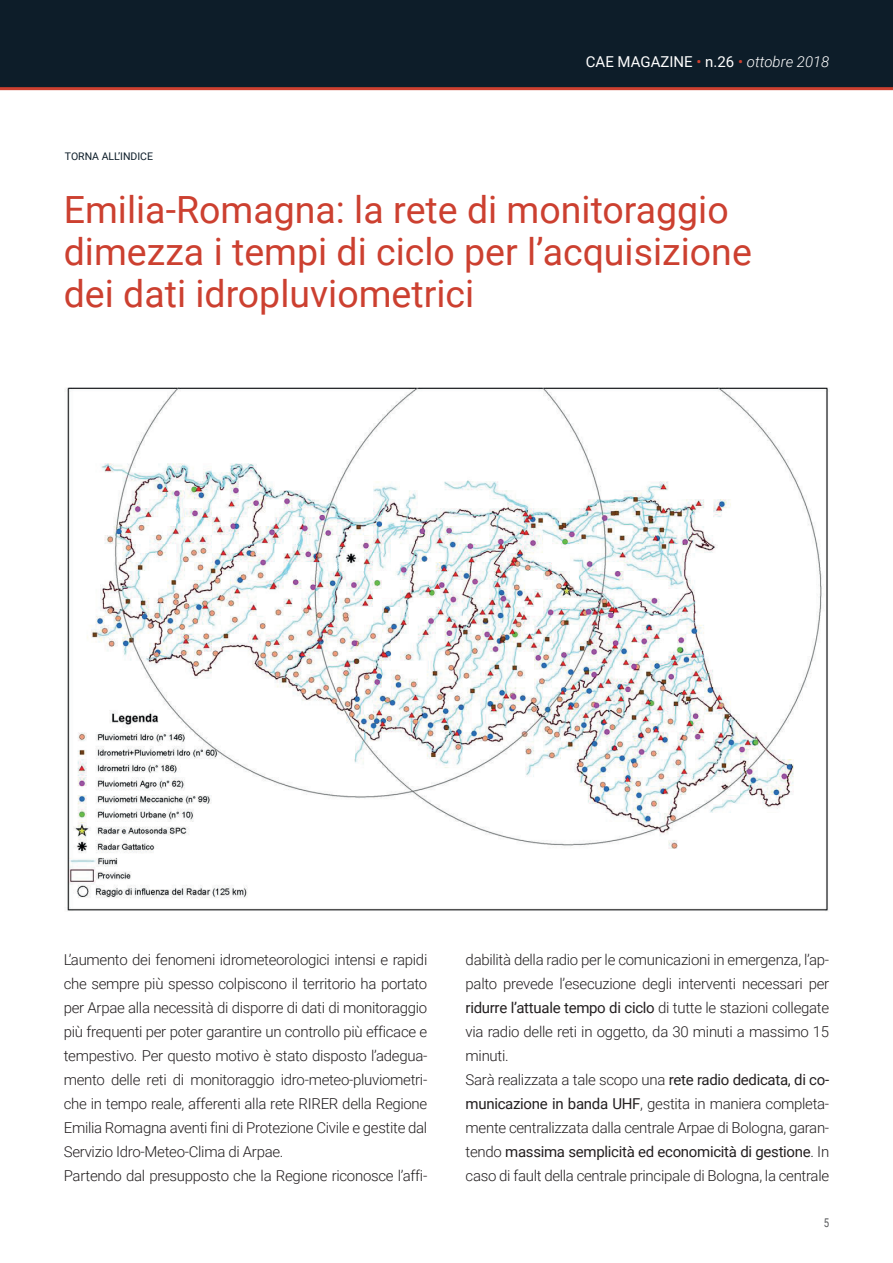
<style>
.page{position:relative;width:893px;height:1263px;background:#fff}
.page>*{position:absolute;margin:0;border:0;box-sizing:border-box;transform-origin:0 0}
.t1{font:37.5px/42px "Roboto";color:#cc4030}
.t2{font:300 15px/24px "Roboto";letter-spacing:-.02em;color:#231f20}
.t3{font:15px "Roboto";color:#fff}
.t4{font:12px "Roboto";color:#57585a;scale:.8 1}
.t5{font:10.5px "Roboto";color:#0d1d29}
.s1{color:#cc4030}
.s2{font-weight:300;font-style:italic}
.s3{font-weight:400}
</style>
<div class="page">
<div style="left:0;top:0;width:893px;height:87px;background:#0d1d29"></div>
<hr style="left:0;top:87px;width:893px;height:3px;background:#cc4030">
<img style="left:65px;top:387px;width:765px;height:524px">
<p class="t3" style="left:586px;top:52px;width:245px">CAE MAGAZINE <span class="s1">•</span> n.26 <span class="s1">•</span> <span class="s2">ottobre 2018</span></p>
<p class="t5" style="left:65px;top:149px;width:90px">TORNA ALL’INDICE</p>
<h1 class="t1" style="left:64px;top:187px;width:690px">Emilia-Romagna: la rete di monitoraggio dimezza i tempi di ciclo per l’acquisizione dei dati idropluviometrici</h1>
<p class="t2" style="left:64px;top:947px;width:365px">L’aumento dei fenomeni idrometeorologici intensi e rapidi che sempre più spesso colpiscono il territorio ha portato per Arpae alla necessità di disporre di dati di monitoraggio più frequenti per poter garantire un controllo più efficace e tempestivo. Per questo motivo è stato disposto l’adegua&shy;mento delle reti di monitoraggio idro-meteo-pluviometri&shy;che in tempo reale, afferenti alla rete RIRER della Regione Emilia Romagna aventi fini di Protezione Civile e gestite dal Servizio Idro-Meteo-Clima di Arpae.<br>Partendo dal presupposto che la Regione riconosce l’affi-</p>
<p class="t2" style="left:466px;top:947px;width:365px">dabilità della radio per le comunicazioni in emergenza, l’ap&shy;palto prevede l’esecuzione degli interventi necessari per <span class="s3">ridurre l’attuale tempo di ciclo</span> di tutte le stazioni collegate via radio delle reti in oggetto, da 30 minuti a massimo 15 minuti.<br>Sarà realizzata a tale scopo una <span class="s3">rete radio dedicata, di co&shy;municazione in banda UHF</span>, gestita in maniera completa&shy;mente centralizzata dalla centrale Arpae di Bologna, garan&shy;tendo <span class="s3">massima semplicità ed economicità di gestione</span>. In caso di fault della centrale principale di Bologna, la centrale</p>
<p class="t4" style="left:824px;top:1214px;width:8px">5</p>
</div>
